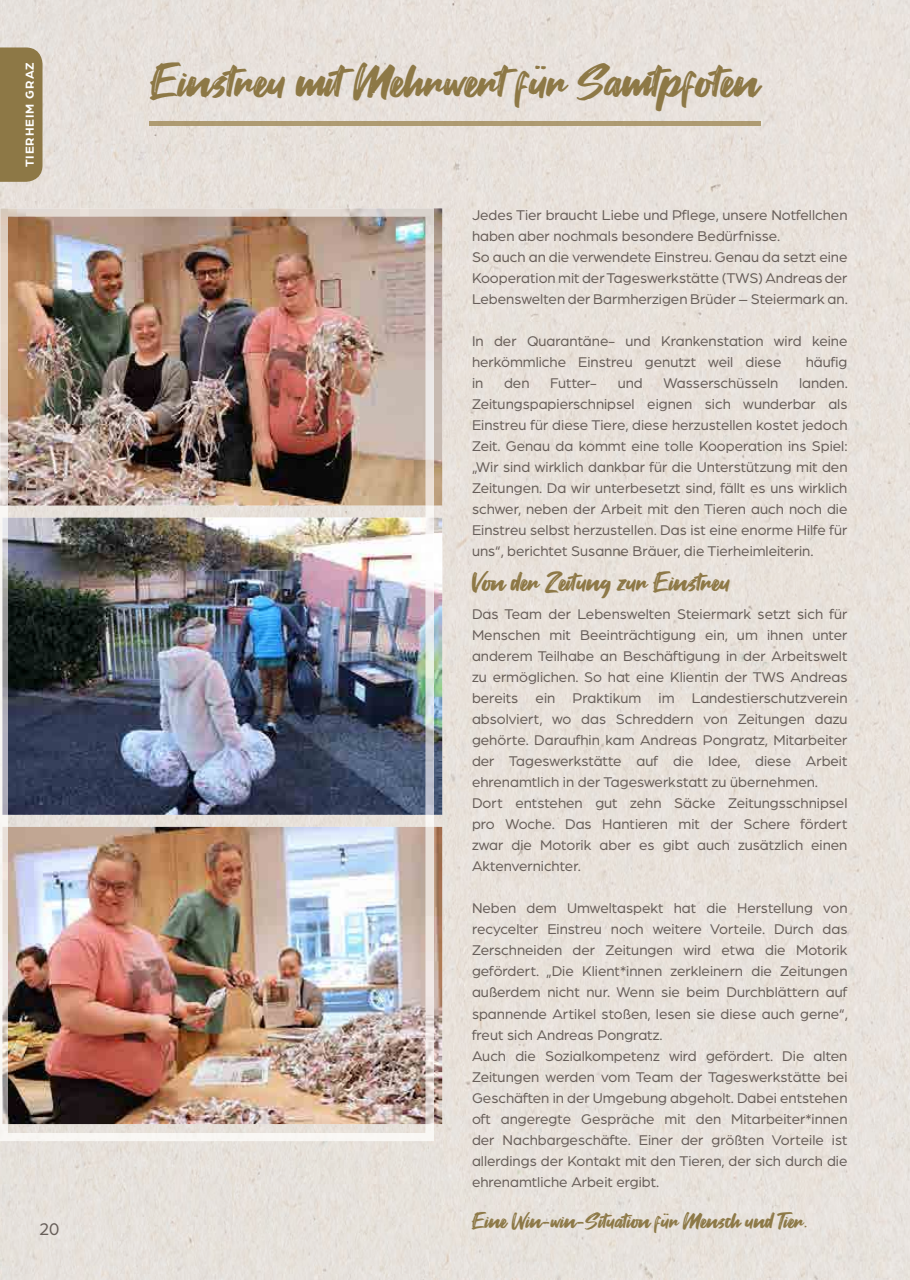
<style>
.page{position:relative;width:910px;height:1280px;background:#fff}
.page>*{position:absolute;margin:0;border:0;box-sizing:border-box;transform-origin:0 0}
.t1{font:45px "Fontjek";color:#8d7846}
.t2{font:25.5px "Fontjek";color:#8d7846}
.t3{font:21px "Fontjek";color:#8d7947}
.t4{font:18px "Arboria";color:#675e59}
.t5{font:15px/21px "Arboria";color:#675e59}
.t6{font:700 12.3px "Arboria";letter-spacing:.075em;color:#fff}
</style>
<div class="page">
<div style="left:455px;top:0;width:455px;height:905px;background:#e8e1db"></div>
<div style="left:429px;top:905px;width:481px;height:375px;background:#e8e2dc"></div>
<div style="left:0;top:0;width:455px;height:212px;background:#e7e1db"></div>
<img style="left:434px;top:212px;width:21px;height:695px">
<div style="left:0;top:1141px;width:429px;height:139px;background:#e6e1db"></div>
<div style="left:0;top:47px;width:43px;height:135px;background:#8d7846"></div>
<div style="left:150px;top:121px;width:610px;height:5px;background:#ae9b72"></div>
<img style="left:0;top:506px;width:434px;height:635px">
<img style="left:0;top:208px;width:434px;height:298px">
<img style="left:2px;top:518px;width:432px;height:297px">
<img style="left:2px;top:827px;width:432px;height:297px">
<p class="t6" style="left:21px;top:167px;width:106px;rotate:-90deg">TIERHEIM GRAZ</p>
<h1 class="t1" style="left:151px;top:53px;width:611px">Einstreu mitMehrwert für Samtpfoten</h1>
<p class="t5" style="left:472px;top:204px;width:377px">Jedes Tier braucht Liebe und Pflege, unsere Notfellchen haben aber nochmals besondere Bedürfnisse.<br>So auch an die verwendete Einstreu. Genau da setzt eine Kooperation mit der Tageswerkstätte (TWS) Andreas der Lebenswelten der Barmherzigen Brüder – Steiermark an.</p>
<p class="t5" style="left:472px;top:330px;width:377px">In der Quarantäne- und Krankenstation wird keine herkömmliche Einstreu genutzt weil diese</p>
<p class="t5" style="left:806px;top:351px;width:43px">häufig</p>
<p class="t5" style="left:472px;top:372px;width:13px">in</p>
<p class="t5" style="left:504px;top:372px;width:27px">den</p>
<p class="t5" style="left:550px;top:372px;width:48px">Futter-</p>
<p class="t5" style="left:618px;top:372px;width:27px">und</p>
<p class="t5" style="left:664px;top:372px;width:116px">Wasserschüsseln</p>
<p class="t5" style="left:472px;top:372px;width:377px;text-align:justify;text-indent:327px">landen.<br>Zeitungspapierschnipsel eignen sich wunderbar als Einstreu für diese Tiere, diese herzustellen kostet jedoch Zeit. Genau da kommt eine tolle Kooperation ins Spiel: „Wir sind wirklich dankbar für die Unterstützung mit den Zeitungen. Da wir unterbesetzt sind, fällt es uns wirklich schwer, neben der Arbeit mit den Tieren auch noch die Einstreu selbst herzustellen. Das ist eine enorme Hilfe für uns“, berichtet Susanne Bräuer, die Tierheimleiterin.</p>
<p class="t4" style="left:39px;top:1217px;width:22px">20</p>
<h2 class="t2" style="left:472px;top:566px;width:260px">Von der Zeitung zur Einstreu</h2>
<p class="t5" style="left:472px;top:603px;width:377px">Das Team der Lebenswelten Steiermark setzt sich für Menschen mit Beeinträchtigung ein, um ihnen unter anderem Teilhabe an Beschäftigung in der Arbeitswelt zu ermöglichen. So hat eine Klientin der TWS Andreas bereits ein Praktikum im Landestierschutzverein absolviert, wo das Schreddern von Zeitungen dazu gehörte. Daraufhin kam Andreas Pongratz, Mitarbeiter der Tageswerkstätte auf die Idee, diese Arbeit ehrenamtlich in der Tageswerkstatt zu übernehmen.<br>Dort entstehen gut zehn Säcke Zeitungsschnipsel pro Woche. Das Hantieren mit der Schere fördert zwar die Motorik aber es gibt auch zusätzlich einen Aktenvernichter.</p>
<p class="t5" style="left:472px;top:897px;width:377px">Neben dem Umweltaspekt hat die Herstellung von recycelter Einstreu noch weitere Vorteile. Durch das Zerschneiden der Zeitungen wird etwa die Motorik gefördert. „Die Klient*innen zerkleinern die Zeitungen außerdem nicht nur. Wenn sie beim Durchblättern auf spannende Artikel stoßen, lesen sie diese auch gerne“, freut sich Andreas Pongratz.<br>Auch die Sozialkompetenz wird gefördert. Die alten Zeitungen werden vom Team der Tageswerkstätte bei Geschäften in der Umgebung abgeholt. Dabei entstehen oft angeregte Gespräche mit den Mitarbeiter*innen der Nachbargeschäfte. Einer der größten Vorteile ist allerdings der Kontakt mit den Tieren, der sich durch die ehrenamtliche Arbeit ergibt.</p>
<h3 class="t3" style="left:472px;top:1207px;width:338px">Eine Win-win-Situation für Mensch und Tier.</h3>
</div>
